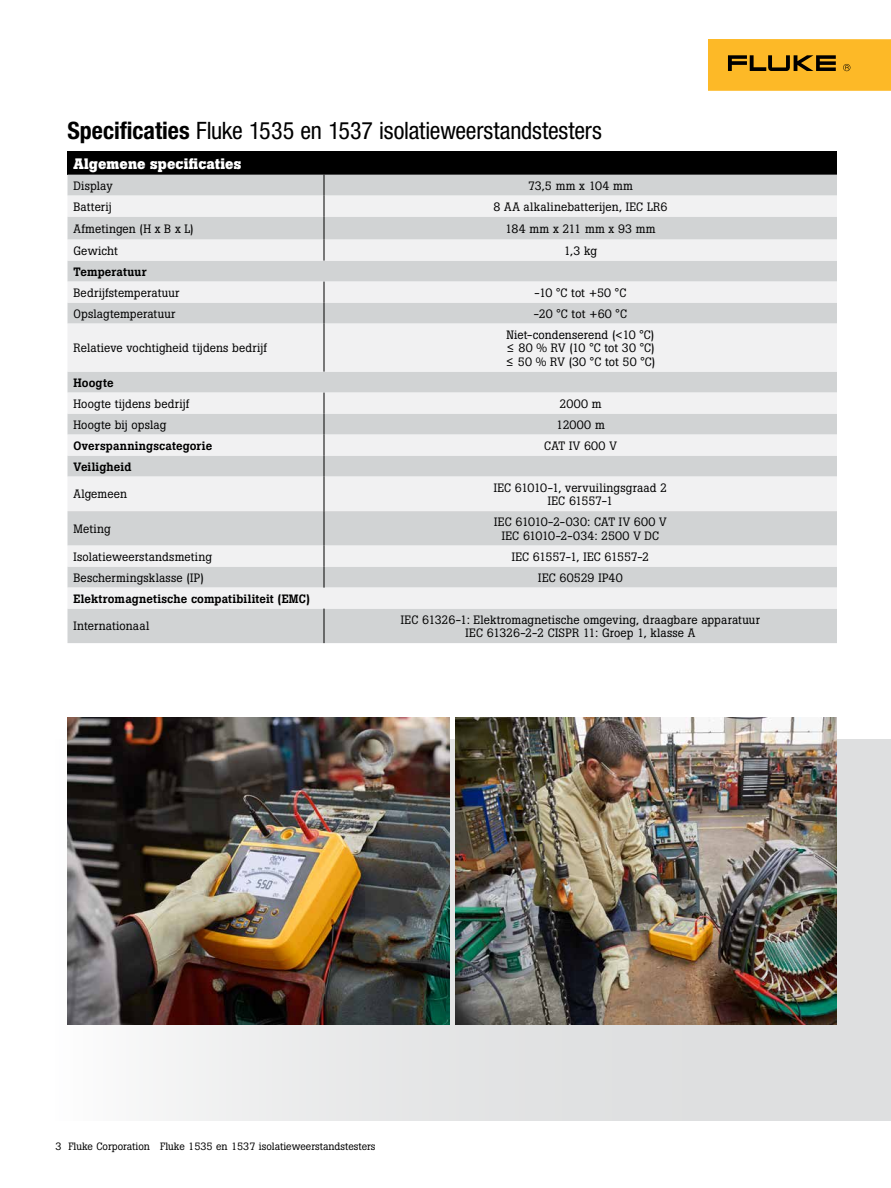
<style>
.page{position:relative;width:891px;height:1188px;background:#fff}
.page>*{position:absolute;margin:0;border:0;box-sizing:border-box;transform-origin:0 0}
.t1{font:condensed 24px "Helvetica Neue LT Pro";letter-spacing:-.01em;color:#000}
.t2{font:700 15px "Boton Pro";letter-spacing:.01em;color:#fff}
.t3{font:12px/13.5px "Boton Pro";letter-spacing:.01em;color:#000;text-align:center}
.t4{font:500 12px "Boton Pro";letter-spacing:.01em;color:#000}
.t5{font:12px "Boton Pro";letter-spacing:-.01em;color:#000}
.t6{font:10.5px "Boton Pro";color:#000}
.s1{font-weight:700}
</style>
<div class="page">
<div style="left:56px;top:739px;width:835px;height:381px;background:linear-gradient(to right,#f6f6f6,#d8d9da)"></div>
<div style="left:708px;top:39px;width:183px;height:52px;background:#fdb927"></div>
<svg style="left:728px;top:55px;width:108px;height:16px"></svg>
<svg style="left:843px;top:64px;width:7px;height:7px"></svg>
<div style="left:68px;top:151px;width:769px;height:24px;background:#000"></div>
<div style="left:68px;top:175px;width:769px;height:468px;background:#d1d3d4"></div>
<svg style="left:68px;top:196px;width:769px;height:413px;fill:#f1f1f2"></svg>
<svg style="left:324px;top:175px;width:1px;height:86px"></svg>
<svg style="left:324px;top:282px;width:1px;height:42px"></svg>
<hr style="left:324px;top:324px;width:1px;height:48px;background:#000">
<svg style="left:324px;top:393px;width:1px;height:84px"></svg>
<hr style="left:324px;top:477px;width:1px;height:34px;background:#000">
<hr style="left:324px;top:511px;width:1px;height:35px;background:#000">
<svg style="left:324px;top:546px;width:1px;height:42px"></svg>
<hr style="left:324px;top:609px;width:1px;height:34px;background:#000">
<img style="left:68px;top:717px;width:381px;height:307px">
<img style="left:455px;top:717px;width:382px;height:307px">
<h1 class="t1" style="left:68px;top:116px;width:536px"><span class="s1">Specificaties</span> Fluke 1535 en 1537 isolatieweerstandstesters</h1>
<p class="t2" style="left:74px;top:154px;width:169px">Algemene specificaties</p>
<p class="t3" style="left:74px;top:179px;width:41px">Display</p>
<p class="t3" style="left:528px;top:179px;width:106px">73,5 mm x 104 mm</p>
<p class="t3" style="left:74px;top:200px;width:40px">Batterij</p>
<p class="t3" style="left:494px;top:200px;width:175px">8 AA alkalinebatterijen, IEC LR6</p>
<p class="t3" style="left:74px;top:222px;width:122px">Afmetingen (H x B x L)</p>
<p class="t3" style="left:505px;top:222px;width:152px">184 mm x 211 mm x 93 mm</p>
<p class="t3" style="left:74px;top:244px;width:46px">Gewicht</p>
<p class="t3" style="left:564px;top:244px;width:35px">1,3 kg</p>
<p class="t4" style="left:74px;top:264px;width:75px">Temperatuur</p>
<p class="t3" style="left:74px;top:286px;width:107px">Bedrijfstemperatuur</p>
<p class="t3" style="left:535px;top:286px;width:93px">-10 °C tot +50 °C</p>
<p class="t3" style="left:74px;top:307px;width:103px">Opslagtemperatuur</p>
<p class="t3" style="left:534px;top:307px;width:95px">-20 °C tot +60 °C</p>
<p class="t3" style="left:74px;top:341px;width:195px">Relatieve vochtigheid tijdens bedrijf</p>
<p class="t3" style="left:506px;top:328px;width:151px;text-align:justify">Niet-condenserend (&lt;10 °C) ≤ 80 % RV (10 °C tot 30 °C) ≤ 50 % RV (30 °C tot 50 °C)</p>
<p class="t4" style="left:74px;top:375px;width:42px">Hoogte</p>
<p class="t3" style="left:74px;top:397px;width:117px">Hoogte tijdens bedrijf</p>
<p class="t3" style="left:559px;top:397px;width:44px">2000 m</p>
<p class="t3" style="left:74px;top:418px;width:94px">Hoogte bij opslag</p>
<p class="t3" style="left:556px;top:418px;width:50px">12000 m</p>
<p class="t4" style="left:74px;top:438px;width:140px">Overspanningscategorie</p>
<p class="t3" style="left:544px;top:439px;width:74px">CAT IV 600 V</p>
<p class="t4" style="left:74px;top:459px;width:59px">Veiligheid</p>
<p class="t3" style="left:74px;top:487px;width:55px">Algemeen</p>
<p class="t3" style="left:494px;top:481px;width:175px">IEC 61010-1, vervuilingsgraad 2<br>IEC 61557-1</p>
<p class="t3" style="left:74px;top:522px;width:39px">Meting</p>
<p class="t3" style="left:494px;top:515px;width:174px">IEC 61010-2-030: CAT IV 600 V<br>IEC 61010-2-034: 2500 V DC</p>
<p class="t3" style="left:74px;top:550px;width:140px">Isolatieweerstandsmeting</p>
<p class="t5" style="left:512px;top:549px;width:139px">IEC 61557-1, IEC 61557-2</p>
<p class="t3" style="left:74px;top:571px;width:132px">Beschermingsklasse (IP)</p>
<p class="t3" style="left:538px;top:571px;width:86px">IEC 60529 IP40</p>
<p class="t4" style="left:74px;top:591px;width:238px">Elektromagnetische compatibiliteit (EMC)</p>
<p class="t3" style="left:74px;top:619px;width:77px">Internationaal</p>
<p class="t3" style="left:401px;top:613px;width:361px">IEC 61326-1: Elektromagnetische omgeving, draagbare apparatuur<br>IEC 61326-2-2 CISPR 11: Groep 1, klasse A</p>
<p class="t6" style="left:56px;top:1140px;width:322px">3 Fluke Corporation Fluke 1535 en 1537 isolatieweerstandstesters</p>
</div>
